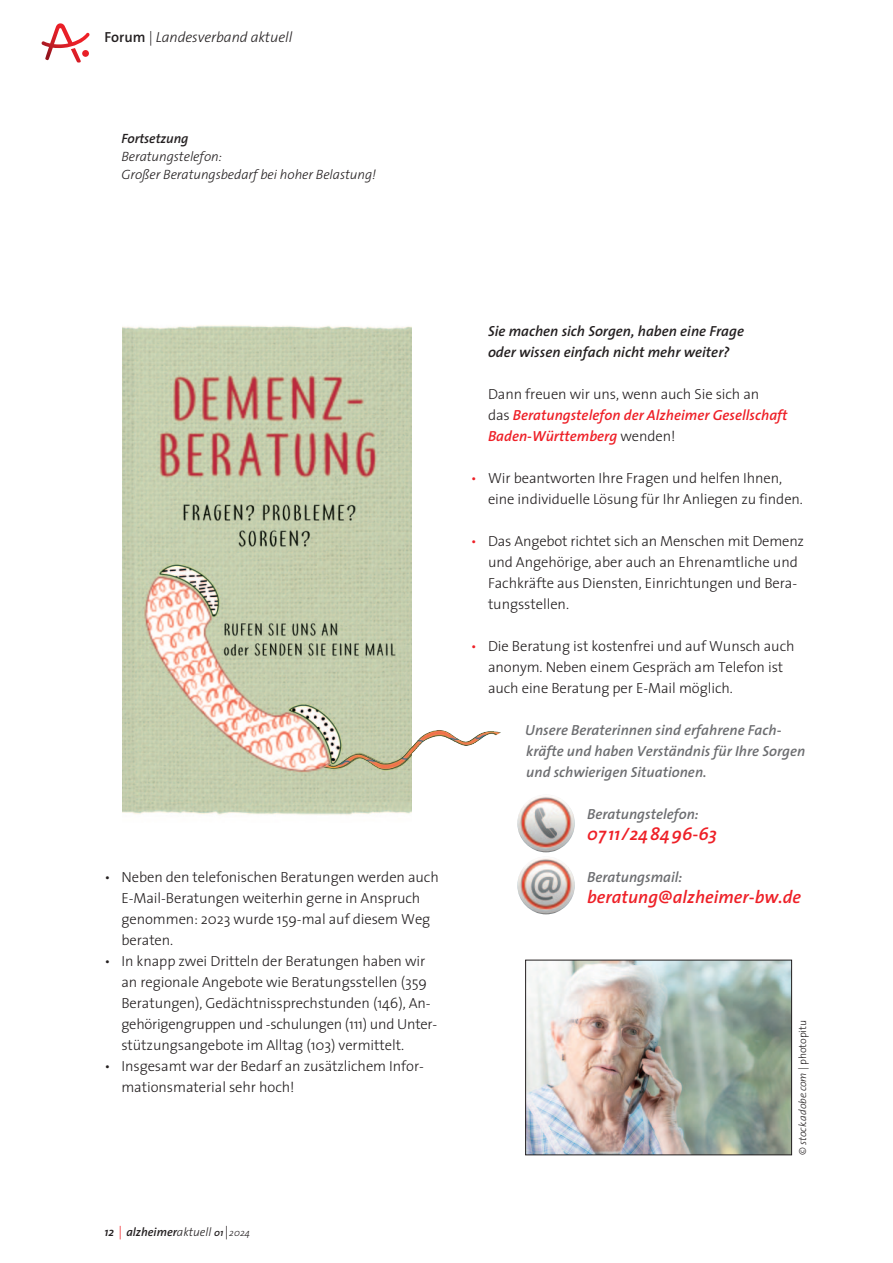
<style>
.page{position:relative;width:893px;height:1263px;background:#fff}
.page>*{position:absolute;margin:0;border:0;box-sizing:border-box;transform-origin:0 0}
.t1{font:italic 600 18px "The Sans";color:#ee2027}
.t2{font:300 14.7px/21px "The Sans";letter-spacing:-.005em;color:#231f20}
.t3{font:italic 600 14.7px/21px "The Sans";color:#6c6d70}
.t4{font:italic 600 14.7px/21px "The Sans";color:#ee2027}
.t5{font:italic 600 14.7px/21px "The Sans";color:#231f20}
.t6{font:italic 300 14.7px "The Sans";letter-spacing:-.005em;color:#231f20}
.t7{font:italic 300 13.5px/18px "The Sans";letter-spacing:-.005em;color:#231f20}
.t8{font:italic 600 13.5px "The Sans";letter-spacing:-.005em;color:#231f20}
.t9{font:italic 600 12px "The Sans";color:#231f20}
.t10{font:italic 300 10.5px "The Sans";letter-spacing:-.005em;color:#231f20}
.s1{font-weight:600;font-style:normal}
.s2{font-weight:300;font-style:normal;font-size:13.5px;color:#ee2027}
.s3{font-weight:300}
.s4{font-size:9.9px}
.s5{font-weight:300;font-style:normal;font-size:13.5px}
.s6{font-weight:300;font-size:9.9px}
.s7{font-weight:300;font-style:normal;color:#231f20}
.s8{color:#ee2027}
.s9{font-style:normal}
</style>
<div class="page">
<svg style="left:42px;top:23px;width:47px;height:40px"></svg>
<img style="left:123px;top:325px;width:289px;height:490px">
<img style="left:323px;top:753px;width:76px;height:14px">
<img style="left:517px;top:856px;width:58px;height:58px;border-radius:50%">
<img style="left:517px;top:794px;width:58px;height:58px;border-radius:50%">
<img style="left:527px;top:962px;width:263px;height:191px">
<div style="left:525px;top:960px;width:267px;height:195px;border:1px solid #231f20"></div>
<p class="t6" style="left:104px;top:31px;width:189px"><span class="s1">Forum</span> | Landesverband aktuell</p>
<p class="t8" style="left:121px;top:133px;width:69px">Fortsetzung</p>
<p class="t7" style="left:121px;top:148px;width:256px">Beratungstelefon:<br>Großer Beratungsbedarf bei hoher Belastung!</p>
<p class="t2" style="left:121px;top:868px;width:319px;text-indent:-17px">• Neben den telefonischen Beratungen werden auch E-Mail-Beratungen weiterhin gerne in Anspruch genommen: 2023 wurde 159-mal auf diesem Weg beraten.</p>
<p class="t2" style="left:121px;top:952px;width:317px;text-indent:-17px">• In knapp zwei Dritteln der Beratungen haben wir an regionale Angebote wie Beratungsstellen (359<br>Beratungen), Gedächtnissprechstunden (146), An&shy;gehörigengruppen und -schulungen (111) und Unter&shy;stützungsangebote im Alltag (103) vermittelt.</p>
<p class="t2" style="left:121px;top:1057px;width:304px;text-indent:-17px">• Insgesamt war der Bedarf an zusätzlichem Infor&shy;mationsmaterial sehr hoch!</p>
<p class="t9" style="left:104px;top:1227px;width:147px">12 <span class="s2">|</span> alzheimer<span class="s3">aktuell</span> <span class="s4">01</span><span class="s5">|</span><span class="s6">2024</span></p>
<p class="t5" style="left:488px;top:322px;width:258px">Sie machen sich Sorgen, haben eine Frage oder wissen einfach nicht mehr weiter?</p>
<p class="t4" style="left:488px;top:385px;width:301px"><span class="s7">Dann freuen wir uns, wenn auch Sie sich an<br>das</span> Beratungstelefon der Alzheimer Gesellschaft<br>Baden-Württemberg <span class="s7">wenden!</span></p>
<p class="t2" style="left:488px;top:469px;width:317px;text-indent:-17px"><span class="s8">•</span> Wir beantworten Ihre Fragen und helfen Ihnen, eine individuelle Lösung für Ihr Anliegen zu finden.</p>
<p class="t2" style="left:488px;top:532px;width:318px;text-indent:-17px"><span class="s8">•</span> Das Angebot richtet sich an Menschen mit Demenz und Angehörige, aber auch an Ehrenamtliche und Fachkräfte aus Diensten, Einrichtungen und Bera&shy;tungsstellen.</p>
<p class="t2" style="left:488px;top:637px;width:308px;text-indent:-17px"><span class="s8">•</span> Die Beratung ist kostenfrei und auf Wunsch auch anonym. Neben einem Gespräch am Telefon ist auch eine Beratung per E-Mail möglich.</p>
<p class="t3" style="left:525px;top:721px;width:281px">Unsere Beraterinnen sind erfahrene Fach&shy;kräfte und haben Verständnis für Ihre Sorgen und schwierigen Situationen.</p>
<p class="t3" style="left:587px;top:805px;width:113px">Beratungstelefon:</p>
<p class="t1" style="left:587px;top:827px;width:131px">07 11/24 84 96-63</p>
<p class="t3" style="left:587px;top:868px;width:97px">Beratungsmail:</p>
<p class="t1" style="left:587px;top:890px;width:215px">beratung@alzheimer-bw.de</p>
<p class="t10" style="left:798px;top:1155px;width:136px;rotate:-90deg"><span class="s9">©</span> stock.adobe.com <span class="s9">| photopitu</span></p>
</div>
